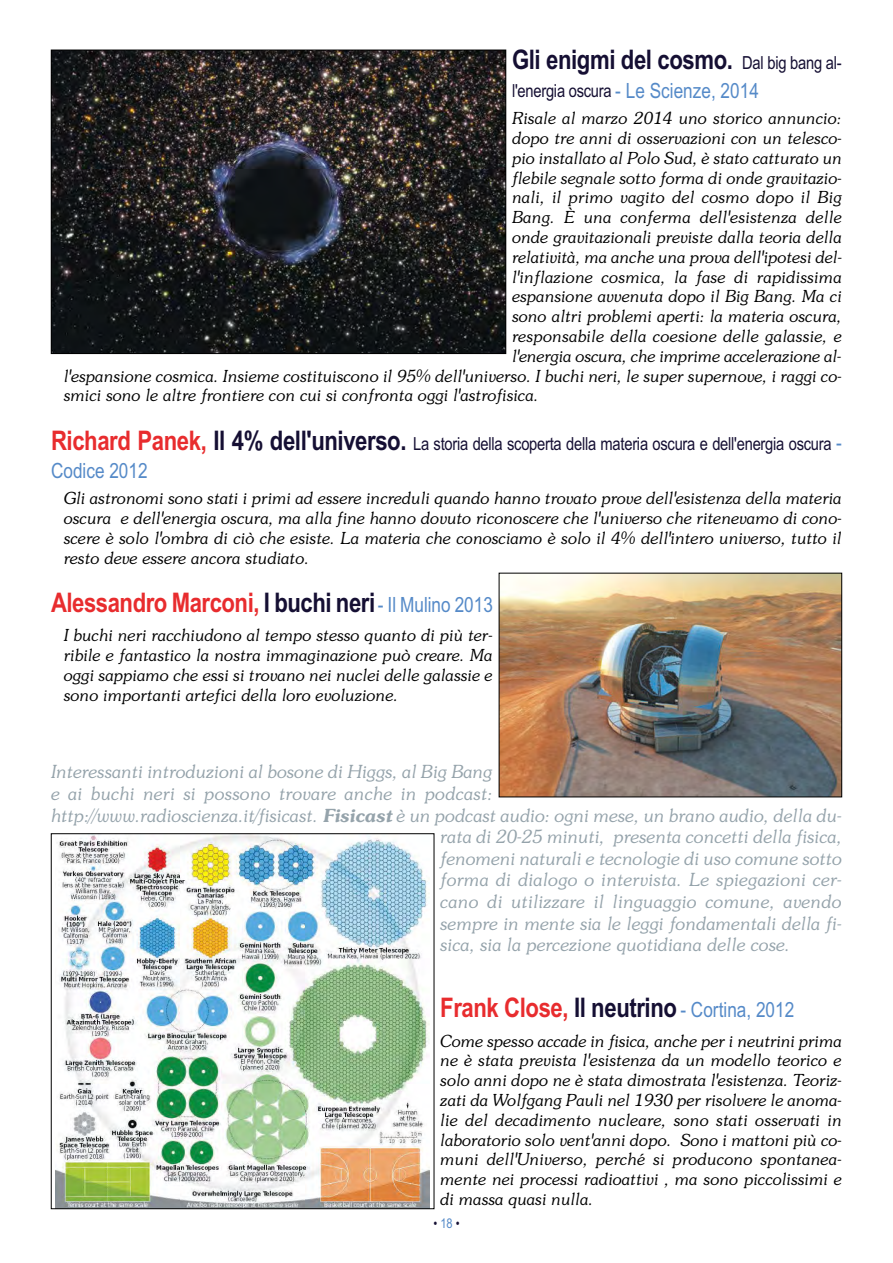
<style>
.page{position:relative;width:893px;height:1263px;background:#fff}
.page>*{position:absolute;margin:0;border:0;box-sizing:border-box;transform-origin:0 0}
.t1{font:700 27px "Arial Narrow";letter-spacing:-.015em;color:#e82c2e}
.t2{font:700 27px "Arial Narrow";letter-spacing:-.015em;color:#150f33}
.t3{font:21px "Arial Narrow";color:#558ac8}
.t4{font:italic 300 18px "Souvenir";letter-spacing:-.01em;color:#95a3ab}
.t5{font:18px "Arial Narrow";letter-spacing:-.015em;color:#150f33}
.t6{font:italic 300 16.5px/19.8px "Souvenir";letter-spacing:-.01em;color:#000;text-align:justify}
.t7{font:13.5px "Arial Narrow";color:#150f33}
.s1{font-weight:400;font-size:18px}
.s2{font-size:21px;color:#558ac8}
.s3{font-weight:700;font-size:27px;color:#e82c2e}
.s4{font-weight:700;font-size:27px}
.s5{color:#150f33}
.s6{font-weight:400;font-size:21px;color:#558ac8}
.s7{font-weight:600}
.s8{font-weight:700;font-size:27px;color:#150f33}
.s9{color:#558ac8}
</style>
<div class="page">
<img style="left:53px;top:52px;width:451px;height:300px">
<div style="left:51px;top:50px;width:455px;height:304px;border:1px solid #000"></div>
<img style="left:55px;top:835px;width:375px;height:372px">
<div style="left:51px;top:833px;width:383px;height:376px;border:1px solid #000"></div>
<img style="left:501px;top:575px;width:339px;height:220px">
<h1 class="t2" style="left:512px;top:44px;width:331px">Gli enigmi del cosmo. <span class="s1">Dal big bang al-</span></h1>
<p class="t5" style="left:512px;top:81px;width:248px">l'energia oscura <span class="s2">- Le Scienze, 2014</span></p>
<p class="t6" style="left:512px;top:109px;width:331px">Risale al marzo 2014 uno storico annuncio:</p>
<p class="t6" style="left:512px;top:128px;width:331px">dopo tre anni di osservazioni con un telesco-</p>
<p class="t6" style="left:512px;top:148px;width:331px">pio installato al Polo Sud, è stato catturato un</p>
<p class="t6" style="left:512px;top:168px;width:331px">flebile segnale sotto forma di onde gravitazio-</p>
<p class="t6" style="left:512px;top:188px;width:331px">nali, il primo vagito del cosmo dopo il Big</p>
<p class="t6" style="left:512px;top:208px;width:331px">Bang. È una conferma dell'esistenza delle</p>
<p class="t6" style="left:512px;top:227px;width:331px">onde gravitazionali previste dalla teoria della</p>
<p class="t6" style="left:512px;top:247px;width:331px">relatività, ma anche una prova dell'ipotesi del-</p>
<p class="t6" style="left:512px;top:267px;width:331px">l'inflazione cosmica, la fase di rapidissima</p>
<p class="t6" style="left:512px;top:287px;width:331px">espansione avvenuta dopo il Big Bang. Ma ci</p>
<p class="t6" style="left:512px;top:307px;width:331px">sono altri problemi aperti: la materia oscura,</p>
<p class="t6" style="left:512px;top:326px;width:331px">responsabile della coesione delle galassie, e</p>
<p class="t6" style="left:512px;top:346px;width:331px">l'energia oscura, che imprime accelerazione al-</p>
<p class="t6" style="left:64px;top:366px;width:779px">l'espansione cosmica. Insieme costituiscono il 95% dell'universo. I buchi neri, le super supernove, i raggi co-</p>
<p class="t6" style="left:64px;top:386px;width:476px">smici sono le altre frontiere con cui si confronta oggi l'astrofisica.</p>
<p class="t5" style="left:51px;top:433px;width:792px"><span class="s3">Richard Panek,</span> <span class="s4">Il 4% dell'universo.</span> La storia della scoperta della materia oscura e dell'energia oscura <span class="s2">-</span></p>
<p class="t3" style="left:51px;top:458px;width:98px">Codice 2012</p>
<p class="t6" style="left:64px;top:489px;width:780px">Gli astronomi sono stati i primi ad essere increduli quando hanno trovato prove dell'esistenza della materia oscura e dell'energia oscura, ma alla fine hanno dovuto riconoscere che l'universo che ritenevamo di cono&shy;scere è solo l'ombra di ciò che esiste. La materia che conosciamo è solo il 4% dell'intero universo, tutto il resto deve essere ancora studiato.</p>
<h1 class="t1" style="left:51px;top:587px;width:443px">Alessandro Marconi, <span class="s5">I buchi neri</span><span class="s6">- Il Mulino 2013</span></h1>
<p class="t6" style="left:64px;top:626px;width:431px">I buchi neri racchiudono al tempo stesso quanto di più ter&shy;ribile e fantastico la nostra immaginazione può creare. Ma oggi sappiamo che essi si trovano nei nuclei delle galassie e sono importanti artefici della loro evoluzione.</p>
<p class="t4" style="left:51px;top:762px;width:443px">Interessanti introduzioni al bosone di Higgs, al Big Bang</p>
<p class="t4" style="left:51px;top:783px;width:443px">e ai buchi neri si possono trovare anche in podcast:</p>
<p class="t4" style="left:51px;top:805px;width:792px">http://www.radioscienza.it/fisicast. <span class="s7">Fisicast</span> è un podcast audio: ogni mese, un brano audio, della du-</p>
<p class="t4" style="left:440px;top:826px;width:403px">rata di 20-25 minuti, presenta concetti della fisica,</p>
<p class="t4" style="left:440px;top:848px;width:403px">fenomeni naturali e tecnologie di uso comune sotto</p>
<p class="t4" style="left:440px;top:870px;width:403px">forma di dialogo o intervista. Le spiegazioni cer-</p>
<p class="t4" style="left:440px;top:891px;width:403px">cano di utilizzare il linguaggio comune, avendo</p>
<p class="t4" style="left:440px;top:913px;width:403px">sempre in mente sia le leggi fondamentali della fi-</p>
<p class="t4" style="left:440px;top:934px;width:352px">sica, sia la percezione quotidiana delle cose.</p>
<p class="t3" style="left:440px;top:997px;width:356px"><span class="s3">Frank Close,</span> <span class="s8">Il neutrino</span> - Cortina, 2012</p>
<p class="t6" style="left:440px;top:1031px;width:403px">Come spesso accade in fisica, anche per i neutrini prima ne è stata prevista l'esistenza da un modello teorico e solo anni dopo ne è stata dimostrata l'esistenza. Teoriz&shy;zati da Wolfgang Pauli nel 1930 per risolvere le anoma&shy;lie del decadimento nucleare, sono stati osservati in laboratorio solo vent'anni dopo. Sono i mattoni più co&shy;muni dell'Universo, perché si producono spontanea&shy;mente nei processi radioattivi , ma sono piccolissimi e di massa quasi nulla.</p>
<p class="t7" style="left:433px;top:1216px;width:28px">•<span class="s9">18</span>•</p>
</div>
